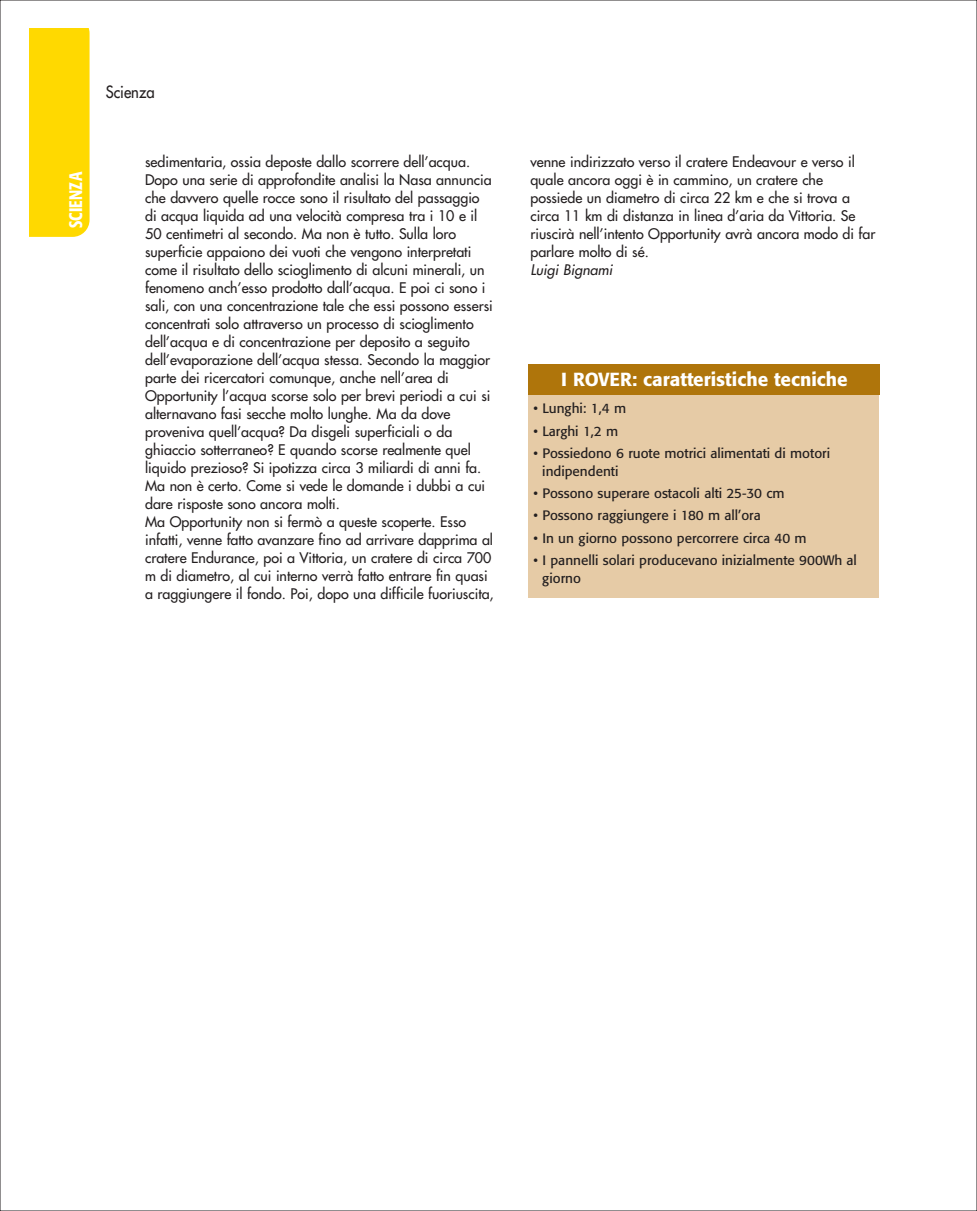
<style>
.page{position:relative;width:977px;height:1211px;background:#fff}
.page>*{position:absolute;margin:0;border:0;box-sizing:border-box;transform-origin:0 0}
.t1{font:500 18.75px "Formata";color:#fff}
.t2{font:500 condensed 18px "Formata";letter-spacing:.015em;color:#fff;scale:.9 1}
.t3{font:16.5px "Futura";color:#231f20;scale:.9 1}
.t4{font:14.25px/18px "Futura";color:#231f20}
.t5{font:italic 14.25px "Futura";color:#231f20}
.t6{font:13.5px/18px "Formata";color:#231f20}
</style>
<div class="page">
<div style="left:30px;top:28px;width:60px;height:209px;background:#ffd900"></div>
<div style="left:528px;top:394px;width:351px;height:203px;background:#e6cba6"></div>
<div style="left:528px;top:364px;width:351px;height:30px;background:#af750b"></div>
<p class="t2" style="left:68px;top:228px;width:64px;rotate:-90deg">SCIENZA</p>
<p class="t3" style="left:106px;top:84px;width:56px">Scienza</p>
<p class="t4" style="left:145px;top:154px;width:350px">sedimentaria, ossia deposte dallo scorrere dell’acqua.<br>Dopo una serie di approfondite analisi la Nasa annuncia che davvero quelle rocce sono il risultato del passaggio di acqua liquida ad una velocità compresa tra i 10 e il 50 centimetri al secondo. Ma non è tutto. Sulla loro superficie appaiono dei vuoti che vengono interpretati come il risultato dello scioglimento di alcuni minerali, un fenomeno anch’esso prodotto dall’acqua. E poi ci sono i sali, con una concentrazione tale che essi possono essersi concentrati solo attraverso un processo di scioglimento dell’acqua e di concentrazione per deposito a seguito dell’evaporazione dell’acqua stessa. Secondo la maggior parte dei ricercatori comunque, anche nell’area di Opportunity l’acqua scorse solo per brevi periodi a cui si alternavano fasi secche molto lunghe. Ma da dove proveniva quell’acqua? Da disgeli superficiali o da ghiaccio sotterraneo? E quando scorse realmente quel liquido prezioso? Si ipotizza circa 3 miliardi di anni fa.<br>Ma non è certo. Come si vede le domande i dubbi a cui dare risposte sono ancora molti.<br>Ma Opportunity non si fermò a queste scoperte. Esso infatti, venne fatto avanzare fino ad arrivare dapprima al cratere Endurance, poi a Vittoria, un cratere di circa 700 m di diametro, al cui interno verrà fatto entrare fin quasi a raggiungere il fondo. Poi, dopo una difficile fuoriuscita,</p>
<p class="t4" style="left:530px;top:154px;width:346px">venne indirizzato verso il cratere Endeavour e verso il quale ancora oggi è in cammino, un cratere che possiede un diametro di circa 22 km e che si trova a circa 11 km di distanza in linea d’aria da Vittoria. Se riuscirà nell’intento Opportunity avrà ancora modo di far parlare molto di sé.</p>
<p class="t5" style="left:530px;top:263px;width:86px">Luigi Bignami</p>
<h1 class="t1" style="left:561px;top:371px;width:288px">I ROVER: caratteristiche tecniche</h1>
<p class="t6" style="left:533px;top:400px;width:94px">• Lunghi: 1,4 m</p>
<p class="t6" style="left:533px;top:423px;width:86px">• Larghi 1,2 m</p>
<p class="t6" style="left:542px;top:445px;width:289px;text-indent:-9px">• Possiedono 6 ruote motrici alimentati di motori indipendenti</p>
<p class="t6" style="left:533px;top:485px;width:252px">• Possono superare ostacoli alti 25-30 cm</p>
<p class="t6" style="left:533px;top:507px;width:229px">• Possono raggiungere i 180 m all’ora</p>
<p class="t6" style="left:533px;top:530px;width:274px">• In un giorno possono percorrere circa 40 m</p>
<p class="t6" style="left:542px;top:552px;width:316px;text-indent:-9px">• I pannelli solari producevano inizialmente 900Wh al giorno</p>
</div>
